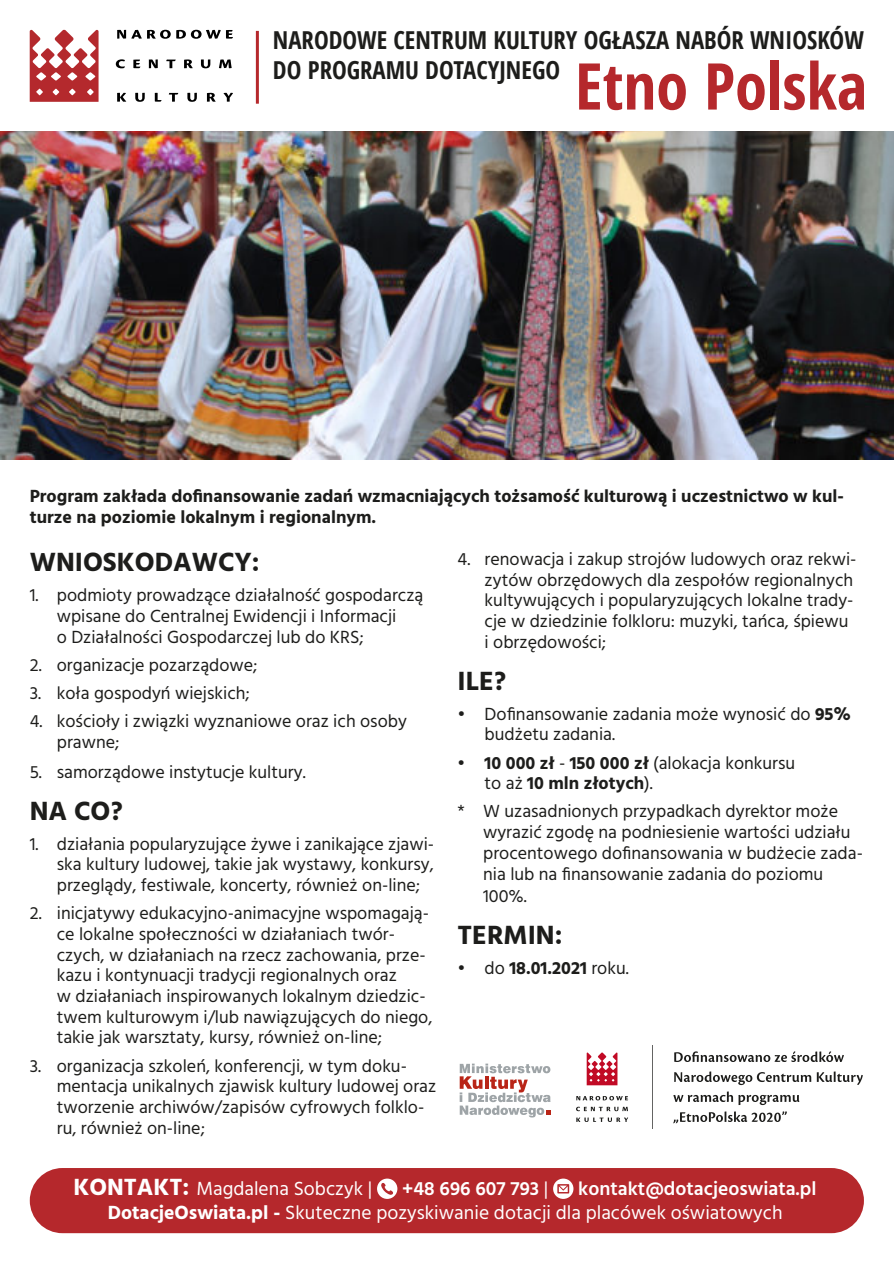
<style>
.page{position:relative;width:894px;height:1263px;background:#fff}
.page>*{position:absolute;margin:0;border:0;box-sizing:border-box;transform-origin:0 0}
.t1{font:700 condensed 64.5px "Open Sans";color:#b5282c}
.t2{font:700 27px "Hind";color:#1d1d1b}
.t3{font:700 condensed 24.75px/30.9px "Open Sans";color:#1d1d1b}
.t4{font:19.5px/24px "Hind";color:#fff}
.t5{font:600 19.5px "Hind";color:#fff}
.t6{font:18px/20.7px "Hind";color:#1d1d1b}
.t7{font:700 18px/20.7px "Hind";color:#1d1d1b}
.s1{font-weight:700}
.s2{font-weight:400}
.s3{font-weight:700;font-size:24px}
.s4{font-weight:600}
</style>
<div class="page">
<img style="left:0;top:131px;width:893px;height:328px">
<div style="left:30px;top:1168px;width:833px;height:65px;background:#b5282c;border-radius:33px"></div>
<svg style="left:377px;top:1178px;width:20px;height:21px"></svg>
<svg style="left:553px;top:1178px;width:20px;height:21px"></svg>
<svg style="left:674px;top:1051px;width:169px;height:11px"></svg>
<svg style="left:674px;top:1071px;width:188px;height:14px"></svg>
<svg style="left:673px;top:1091px;width:59px;height:11px"></svg>
<svg style="left:738px;top:1095px;width:61px;height:10px"></svg>
<svg style="left:673px;top:1111px;width:113px;height:12px"></svg>
<svg style="left:586px;top:1052px;width:31px;height:33px"></svg>
<svg style="left:576px;top:1096px;width:52px;height:26px"></svg>
<hr style="left:652px;top:1046px;width:1px;height:83px;background:#646463">
<svg style="left:459px;top:1064px;width:91px;height:53px"></svg>
<hr style="left:256px;top:31px;width:3px;height:73px;background:#b5282c">
<svg style="left:116px;top:30px;width:117px;height:72px"></svg>
<svg style="left:30px;top:30px;width:68px;height:72px"></svg>
<h3 class="t3" style="left:273px;top:27px;width:592px">NARODOWE CENTRUM KULTURY OGŁASZA NABÓR WNIOSKÓW<br>DO PROGRAMU DOTACYJNEGO</h3>
<h1 class="t1" style="left:575px;top:60px;width:293px">Etno Polska</h1>
<p class="t7" style="left:30px;top:485px;width:815px">Program zakłada dofinansowanie zadań wzmacniających tożsamość kulturową i uczestnictwo w kul&shy;turze na poziomie lokalnym i regionalnym.</p>
<h2 class="t2" style="left:30px;top:546px;width:231px">WNIOSKODAWCY:</h2>
<p class="t6" style="left:57px;top:585px;width:368px;text-indent:-27px">1. podmioty prowadzące działalność gospodarczą wpisane do Centralnej Ewidencji i Informacji<br>o Działalności Gospodarczej lub do KRS;</p>
<p class="t6" style="left:30px;top:654px;width:229px">2. organizacje pozarządowe;</p>
<p class="t6" style="left:30px;top:682px;width:221px">3. koła gospodyń wiejskich;</p>
<p class="t6" style="left:57px;top:711px;width:351px;text-indent:-27px">4. kościoły i związki wyznaniowe oraz ich osoby prawne;</p>
<p class="t6" style="left:30px;top:761px;width:277px">5. samorządowe instytucje kultury.</p>
<h2 class="t2" style="left:30px;top:795px;width:94px">NA CO?</h2>
<p class="t6" style="left:57px;top:833px;width:378px;text-align:justify;text-indent:-27px">1. działania popularyzujące żywe i zanikające zjawi&shy;ska kultury ludowej, takie jak wystawy, konkursy, przeglądy, festiwale, koncerty, również on-line;</p>
<p class="t6" style="left:57px;top:902px;width:377px;text-indent:-27px">2. inicjatywy edukacyjno-animacyjne wspomagają&shy;ce lokalne społeczności w działaniach twór&shy;czych, w działaniach na rzecz zachowania, prze&shy;kazu i kontynuacji tradycji regionalnych oraz<br>w działaniach inspirowanych lokalnym dziedzic&shy;twem kulturowym i/lub nawiązujących do niego, takie jak warsztaty, kursy, również on-line;</p>
<p class="t6" style="left:57px;top:1055px;width:381px;text-indent:-27px">3. organizacja szkoleń, konferencji, w tym doku&shy;mentacja unikalnych zjawisk kultury ludowej oraz tworzenie archiwów/zapisów cyfrowych folklo&shy;ru, również on-line;</p>
<p class="t6" style="left:484px;top:548px;width:373px;text-indent:-27px">4. renowacja i zakup strojów ludowych oraz rekwi&shy;zytów obrzędowych dla zespołów regionalnych kultywujących i popularyzujących lokalne trady&shy;cje w dziedzinie folkloru: muzyki, tańca, śpiewu i obrzędowości;</p>
<h2 class="t2" style="left:457px;top:665px;width:50px">ILE?</h2>
<p class="t6" style="left:484px;top:703px;width:368px;text-indent:-27px">• Dofinansowanie zadania może wynosić do <span class="s1">95% </span>budżetu zadania.</p>
<p class="t7" style="left:484px;top:752px;width:312px;text-indent:-27px">• 10 000 zł <span class="s2">-</span> 150 000 zł <span class="s2">(alokacja konkursu to aż</span> 10 mln złotych<span class="s2">).</span></p>
<p class="t6" style="left:483px;top:801px;width:381px;text-indent:-26px">* W uzasadnionych przypadkach dyrektor może wyrazić zgodę na podniesienie wartości udziału procentowego dofinansowania w budżecie zada&shy;nia lub na finansowanie zadania do poziomu</p>
<p class="t6" style="left:483px;top:885px;width:45px">100%.</p>
<h2 class="t2" style="left:457px;top:919px;width:106px">TERMIN:</h2>
<p class="t7" style="left:457px;top:957px;width:173px"><span class="s2">• do</span> 18.01.2021 <span class="s2">roku.</span></p>
<p class="t4" style="left:73px;top:1176px;width:300px"><span class="s3">KONTAKT:</span> Magdalena Sobczyk |</p>
<p class="t5" style="left:402px;top:1177px;width:148px">+48 696 607 793 <span class="s2">|</span></p>
<p class="t4" style="left:108px;top:1176px;width:710px;text-indent:470px"><span class="s4">kontakt@dotacjeoswiata.pl<br></span><span class="s1">DotacjeOswiata.pl -</span> Skuteczne pozyskiwanie dotacji dla placówek oświatowych</p>
</div>
